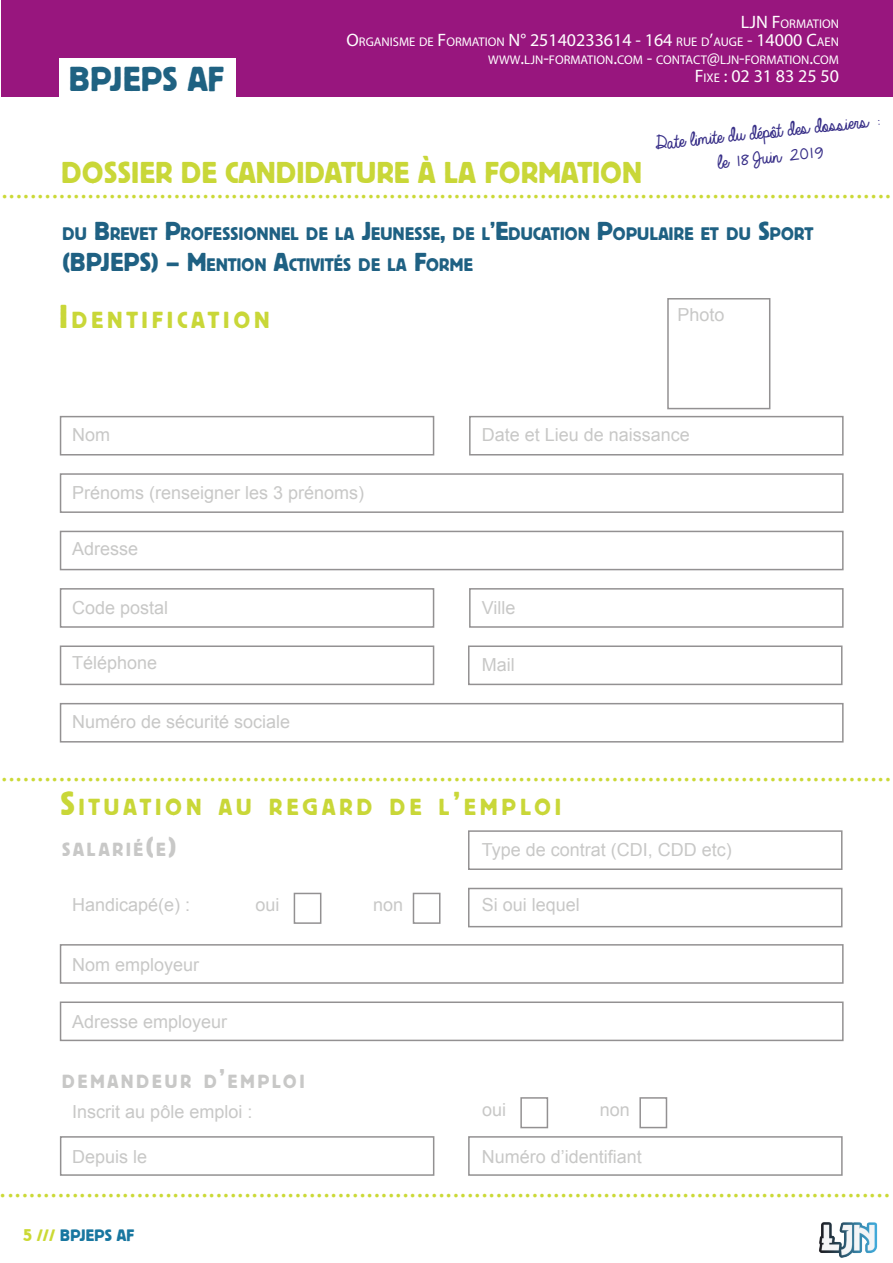
<style>
.page{position:relative;width:893px;height:1263px;background:#fff}
.page>*{position:absolute;margin:0;border:0;box-sizing:border-box;transform-origin:0 0}
.t1{font:34.5px "Block Berthold";letter-spacing:.02em;color:#1f6282}
.t2{font:31.5px "Minion Pro";color:#cbd937}
.t3{font:30px "Block BE";letter-spacing:.02em;color:#c9d738}
.t4{font:23.1px "Block BE";letter-spacing:.19em;color:#c9d738}
.t5{font:21px "Always In My Heart";color:#382f88}
.t6{font:18.9px "Block BE";letter-spacing:.165em;color:#c8c8c7}
.t7{font:18px "Arial";color:#c8c8c7}
.t8{font:18px "Block BE";letter-spacing:.02em;color:#1f6183}
.t9{font:18px "Myriad Pro";color:#fff}
.t10{font:16.5px "Block Berthold";letter-spacing:.02em;color:#1877a0}
.t11{font:12.6px "Myriad Pro";color:#fff}
.s1{font-size:18px}
.s2{font-size:12.6px}
.s3{font-size:25.8px}
.s4{font-size:33px}
.s5{font-size:27px}
.s6{color:#cbd934}
</style>
<div class="page">
<div style="left:1px;top:0;width:892px;height:97px;background:#98167e"></div>
<div style="left:60px;top:416px;width:374px;height:39px;border:2px solid #939192"></div>
<div style="left:469px;top:416px;width:375px;height:39px;border:2px solid #939192"></div>
<div style="left:60px;top:473px;width:784px;height:40px;border:2px solid #939192"></div>
<div style="left:60px;top:531px;width:784px;height:39px;border:2px solid #939192"></div>
<div style="left:60px;top:703px;width:784px;height:39px;border:2px solid #939192"></div>
<div style="left:60px;top:944px;width:784px;height:40px;border:2px solid #939192"></div>
<div style="left:413px;top:893px;width:27px;height:31px;border:2px solid #939192"></div>
<div style="left:639px;top:1097px;width:28px;height:31px;border:2px solid #939192"></div>
<div style="left:294px;top:893px;width:27px;height:31px;border:2px solid #939192"></div>
<div style="left:520px;top:1097px;width:28px;height:31px;border:2px solid #939192"></div>
<div style="left:60px;top:1001px;width:784px;height:40px;border:2px solid #939192"></div>
<div style="left:60px;top:588px;width:374px;height:40px;border:2px solid #939192"></div>
<div style="left:469px;top:588px;width:375px;height:40px;border:2px solid #939192"></div>
<div style="left:60px;top:645px;width:374px;height:40px;border:2px solid #939192"></div>
<div style="left:60px;top:1136px;width:374px;height:40px;border:2px solid #939192"></div>
<div style="left:468px;top:645px;width:374px;height:40px;border:2px solid #939192"></div>
<div style="left:468px;top:830px;width:374px;height:40px;border:2px solid #939192"></div>
<div style="left:468px;top:888px;width:374px;height:39px;border:2px solid #939192"></div>
<div style="left:468px;top:1136px;width:375px;height:40px;border:2px solid #939192"></div>
<div style="left:667px;top:298px;width:103px;height:111px;border:2px solid #939192"></div>
<div style="left:60px;top:58px;width:176px;height:39px;background:#fff"></div>
<img style="left:819px;top:1222px;width:59px;height:36px">
<p class="t11" style="left:741px;top:16px;width:98px"><span class="s1">LJN F</span>ORMATION</p>
<p class="t11" style="left:346px;top:34px;width:492px"><span class="s1">O</span>RGANISME DE <span class="s1">F</span>ORMATION <span class="s1">N° 25140233614 - 164</span> RUE D<span class="s1">’</span>AUGE <span class="s1">- 14000 C</span>AEN</p>
<p class="t11" style="left:488px;top:52px;width:352px">WWW<span class="s1">.</span>LJN <span class="s1">-</span>FORMATION<span class="s1">.</span>COM <span class="s1">-</span> CONTACT<span class="s1">@</span>LJN <span class="s1">-</span>FORMATION<span class="s1">.</span>COM</p>
<p class="t1" style="left:69px;top:60px;width:156px">BPJEPS AF</p>
<p class="t9" style="left:695px;top:65px;width:146px">F<span class="s2">IXE</span> : 02 31 83 25 50</p>
<p class="t5" style="left:650px;top:132px;width:225px;rotate:-6deg">Date limite du dépôt des dossiers :</p>
<p class="t5" style="left:713px;top:151px;width:106px;rotate:-6deg">le 18 Juin 2019</p>
<p class="t3" style="left:62px;top:155px;width:582px">DOSSIER DE CANDIDATURE À LA FORMATION</p>
<p class="t8" style="left:63px;top:224px;width:752px">DU <span class="s3">B</span>REVET <span class="s3">P</span>ROFESSIONNEL DE LA <span class="s3">J</span>EUNESSE<span class="s3">,</span> DE L<span class="s3">’E</span>DUCATION <span class="s3">P</span>OPULAIRE ET DU <span class="s3">S</span>PORT</p>
<p class="t8" style="left:63px;top:255px;width:411px"><span class="s3">(BPJEPS) – M</span>ENTION <span class="s3">A</span>CTIVITÉS DE LA <span class="s3">F</span>ORME</p>
<p class="t4" style="left:60px;top:307px;width:211px"><span class="s4">I</span>DENTIFICATION</p>
<p class="t2" style="left:1px;top:167px;width:892px">............................................................................................................................</p>
<p class="t7" style="left:677px;top:303px;width:49px">Photo</p>
<p class="t7" style="left:72px;top:423px;width:39px">Nom</p>
<p class="t7" style="left:482px;top:423px;width:210px">Date et Lieu de naissance</p>
<p class="t7" style="left:72px;top:480px;width:294px">Prénoms (renseigner les 3 prénoms)</p>
<p class="t7" style="left:72px;top:536px;width:68px">Adresse</p>
<p class="t7" style="left:72px;top:595px;width:98px">Code postal</p>
<p class="t7" style="left:482px;top:595px;width:35px">Ville</p>
<p class="t7" style="left:72px;top:650px;width:87px">Téléphone</p>
<p class="t7" style="left:72px;top:710px;width:220px">Numéro de sécurité sociale</p>
<p class="t7" style="left:482px;top:652px;width:34px">Mail</p>
<p class="t2" style="left:1px;top:749px;width:892px">............................................................................................................................</p>
<p class="t4" style="left:60px;top:794px;width:502px"><span class="s4">S</span>ITUATION AU REGARD DE L<span class="s4">’</span>EMPLOI</p>
<p class="t6" style="left:62px;top:838px;width:116px">SALARIÉ<span class="s5">(</span>E<span class="s5">)</span></p>
<p class="t7" style="left:72px;top:892px;width:120px">Handicapé(e) :</p>
<p class="t7" style="left:255px;top:893px;width:26px">oui</p>
<p class="t7" style="left:72px;top:952px;width:129px">Nom employeur</p>
<p class="t7" style="left:72px;top:1009px;width:157px">Adresse employeur</p>
<p class="t6" style="left:62px;top:1071px;width:244px">DEMANDEUR D<span class="s5">’</span>EMPLOI</p>
<p class="t7" style="left:72px;top:1099px;width:182px">Inscrit au pôle emploi :</p>
<p class="t7" style="left:72px;top:1144px;width:77px">Depuis le</p>
<p class="t7" style="left:373px;top:893px;width:32px">non</p>
<p class="t7" style="left:482px;top:837px;width:252px">Type de contrat (CDI, CDD etc)</p>
<p class="t7" style="left:482px;top:892px;width:100px">Si oui lequel</p>
<p class="t7" style="left:482px;top:1097px;width:26px">oui</p>
<p class="t7" style="left:600px;top:1097px;width:32px">non</p>
<p class="t7" style="left:482px;top:1144px;width:162px">Numéro d’identifiant</p>
<p class="t2" style="left:0;top:1165px;width:892px">............................................................................................................................</p>
<p class="t10" style="left:23px;top:1225px;width:112px"><span class="s6">5 ///</span> BPJEPS AF</p>
</div>
